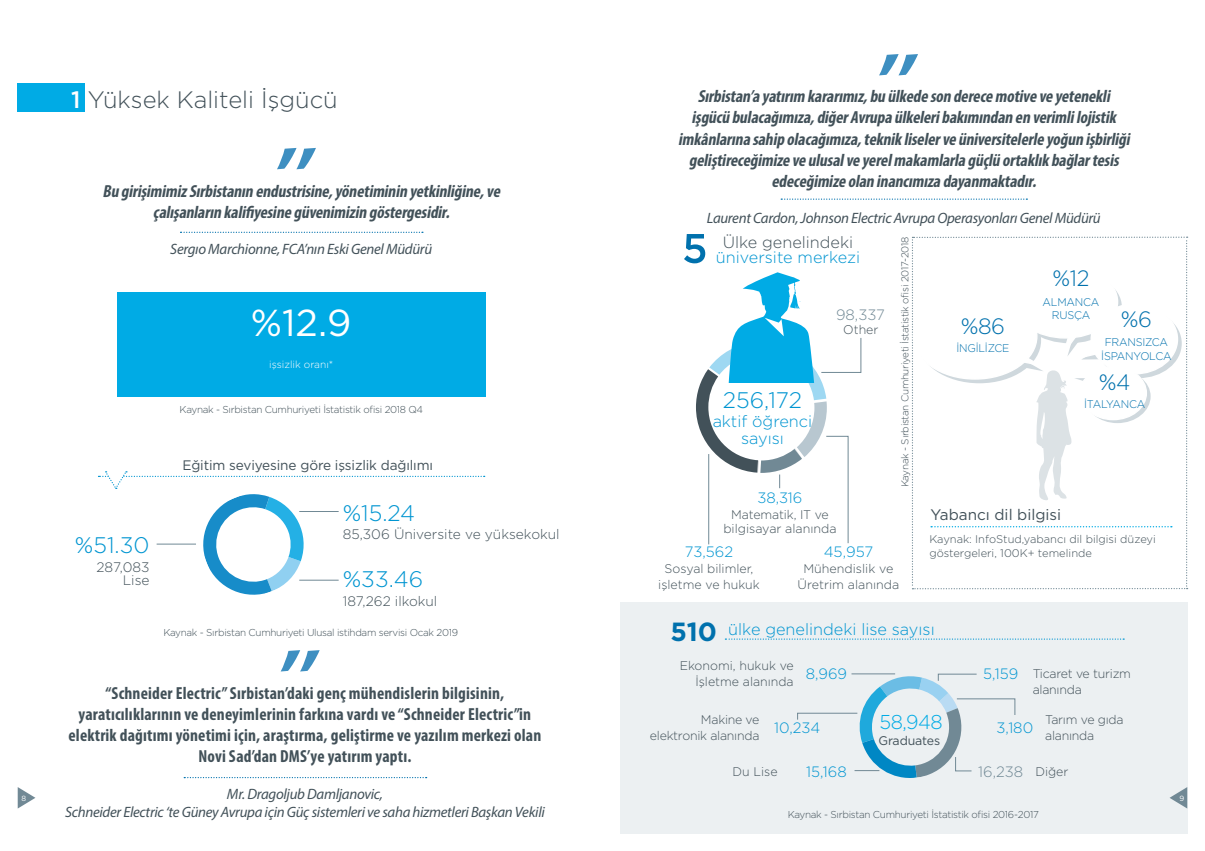
<style>
.page{position:relative;width:1205px;height:851px;background:#fff}
.page>*{position:absolute;margin:0;border:0;box-sizing:border-box;transform-origin:0 0}
.t1{font:87.5px "Myriad Pro";color:#3e8fc1;scale:1.5 1}
.t2{font:37.5px "Gotham";color:#fff}
.t3{font:700 26.25px "Gotham";color:#0071ad}
.t4{font:300 23.75px "Gotham";color:#425159}
.t5{font:300 22.5px "Gotham";color:#0095d1}
.t6{font:300 22.25px "Gotham";color:#0071ad}
.t7{font:300 20px "Gotham";color:#00abe5}
.t8{font:italic 700 condensed 17.5px/21.2px "Myriad Pro";color:#425159;text-align:center}
.t9{font:700 condensed 17.5px/21px "Myriad Pro";letter-spacing:.01em;color:#425159;text-align:center}
.t10{font:300 16.25px/16.2px "Gotham";color:#0095d1;text-align:center}
.t11{font:300 16.25px "Gotham";color:#425159}
.t12{font:15.25px "Gotham";color:#425159}
.t13{font:italic 15px "Myriad Pro";letter-spacing:-.02em;color:#425159}
.t14{font:300 15px "Gotham";color:#0095d1}
.t15{font:300 15px "Gotham";color:#0095d1}
.t16{font:300 15px "Gotham";color:#718995}
.t17{font:300 15px "Gotham";color:#718995}
.t18{font:300 13.75px "Gotham";color:#425159}
.t19{font:13.75px "Gotham";letter-spacing:-.01em;color:#425159}
.t20{font:300 12.5px/16.2px "Gotham";color:#425159;text-align:center}
.t21{font:300 12.5px/16.2px "Gotham";letter-spacing:-.02em;color:#425159;text-align:right}
.t22{font:12.5px "Gotham";letter-spacing:-.01em;color:#425159}
.t23{font:300 11.12px/13.9px "Gotham";color:#425159}
.t24{font:300 11.12px/13.9px "Gotham";letter-spacing:-.02em;color:#0071ad;text-align:center}
.t25{font:300 10.25px "Gotham";color:#fff}
.t26{font:300 10px "Gotham";letter-spacing:-.03em;color:#425159}
.t27{font:7.5px "Gotham";color:#fff}
.s1{font-weight:500;color:#fff}
</style>
<div class="page">
<svg style="left:18px;top:787px;width:17px;height:21px"></svg>
<div style="left:620px;top:602px;width:567px;height:231px;background:#ecf0f2"></div>
<svg style="left:912px;top:236px;width:275px;height:353px"></svg>
<svg style="left:684px;top:234px;width:21px;height:29px"></svg>
<svg style="left:781px;top:198px;width:246px;height:2px"></svg>
<svg style="left:725px;top:638px;width:399px;height:1px"></svg>
<hr style="left:708px;top:454px;width:1px;height:90px;background:#718995">
<svg style="left:797px;top:673px;width:218px;height:105px"></svg>
<svg style="left:1169px;top:787px;width:18px;height:21px"></svg>
<svg style="left:696px;top:272px;width:165px;height:271px"></svg>
<div style="left:18px;top:84px;width:67px;height:28px;background:#00abe5"></div>
<svg style="left:184px;top:777px;width:243px;height:1px"></svg>
<svg style="left:180px;top:232px;width:243px;height:1px"></svg>
<svg style="left:98px;top:471px;width:387px;height:124px"></svg>
<div style="left:117px;top:291px;width:369px;height:105px;background:#00abe5"></div>
<p class="t27" style="left:22px;top:793px;width:6px">8</p>
<p class="t4" style="left:71px;top:85px;width:268px"><span class="s1">1</span> Yüksek Kaliteli İşgücü</p>
<p class="t1" style="left:272px;top:124px;width:32px">”</p>
<p class="t8" style="left:103px;top:180px;width:403px">Bu girişimimizSırbistanın endustrisine,yönetiminin yetkinliğine,ve çalışanların kalifiyesinegüvenimizin göstergesidir.</p>
<p class="t13" style="left:170px;top:240px;width:263px">Sergıo Marchionne, FCA’nın Eski Genel Müdürü</p>
<p class="t2" style="left:251px;top:299px;width:102px">%12.9</p>
<p class="t25" style="left:269px;top:358px;width:66px">işsizlik oranı*</p>
<p class="t26" style="left:180px;top:403px;width:245px">Kaynak - Sırbistan Cumhuriyeti İstatistik ofisi 2018 Q4</p>
<p class="t5" style="left:75px;top:530px;width:76px">%51.30</p>
<p class="t18" style="left:96px;top:558px;width:55px">287,083</p>
<p class="t18" style="left:123px;top:571px;width:28px">Lise</p>
<p class="t19" style="left:182px;top:456px;width:252px">Eğitim seviyesine göre işsizlik dağılımı</p>
<p class="t5" style="left:343px;top:498px;width:74px">%15.24</p>
<p class="t18" style="left:343px;top:525px;width:218px">85,306 Üniversite ve yüksekokul</p>
<p class="t5" style="left:343px;top:565px;width:82px">%33.46</p>
<p class="t18" style="left:343px;top:592px;width:96px">187,262 ilkokul</p>
<p class="t26" style="left:163px;top:625px;width:296px">Kaynak - Sırbistan Cumhuriyeti Ulusal istihdam servisi Ocak 2019</p>
<p class="t1" style="left:276px;top:626px;width:32px">”</p>
<p class="t9" style="left:68px;top:682px;width:474px">“Schneider Electric” Sırbistan’daki genç mühendislerin bilgisinin, yaratıcılıklarının ve deneyimlerinin farkına vardı ve “Schneider Electric”in elektrik dağıtımı yönetimi için, araştırma, geliştirme ve yazılım merkezi olan Novi Sad’dan DMS’ye yatırım yaptı.</p>
<p class="t13" style="left:227px;top:784px;width:157px">Mr. Dragoljub Damljanovic,</p>
<p class="t13" style="left:65px;top:802px;width:481px">Schneider Electric ‘te Güney Avrupa için Güç sistemleri ve saha hizmetleri Başkan Vekili</p>
<p class="t1" style="left:874px;top:31px;width:32px">”</p>
<p class="t8" style="left:678px;top:85px;width:457px">Sırbistan’ayatırım kararımız,bu ülkedeson derecemotiveveyetenekli işgücü bulacağımıza,diğerAvrupaülkeleribakımından en verimlilojistik imkânlarınasahip olacağımıza,teknikliselerveüniversitelerleyoğun işbirliği geliştireceğimizeveulusalveyerelmakamlarlagüçlü ortaklıkbağlartesis edeceğimizeolan inancımızadayanmaktadır.</p>
<p class="t13" style="left:707px;top:209px;width:395px">Laurent Cardon, Johnson Electric Avrupa Operasyonları Genel Müdürü</p>
<p class="t11" style="left:723px;top:231px;width:132px">Ülke genelindeki</p>
<p class="t10" style="left:716px;top:248px;width:146px">üniversite merkezi</p>
<p class="t17" style="left:836px;top:305px;width:50px">98,337</p>
<p class="t20" style="left:843px;top:320px;width:37px">Other</p>
<p class="t5" style="left:723px;top:385px;width:81px">256,172</p>
<p class="t10" style="left:713px;top:413px;width:101px">aktif öğrenci sayısı</p>
<p class="t14" style="left:757px;top:487px;width:46px">38,316</p>
<p class="t20" style="left:731px;top:506px;width:99px">Matematik, IT ve</p>
<p class="t20" style="left:723px;top:519px;width:115px">bilgisayar alanında</p>
<p class="t26" style="left:899px;top:487px;width:252px;rotate:-90deg">Kaynak - Sırbistan Cumhuriyeti İstatistik ofisi 2017-2018</p>
<p class="t14" style="left:685px;top:542px;width:50px">73,562</p>
<p class="t20" style="left:664px;top:560px;width:90px">Sosyal bilimler,</p>
<p class="t20" style="left:658px;top:576px;width:103px">işletme ve hukuk</p>
<p class="t14" style="left:823px;top:542px;width:51px">45,957</p>
<p class="t20" style="left:797px;top:560px;width:103px">Mühendislik ve<br>Üretrim alanında</p>
<p class="t6" style="left:961px;top:312px;width:46px">%86</p>
<p class="t24" style="left:956px;top:340px;width:54px">İNGİLİZCE</p>
<p class="t6" style="left:1052px;top:264px;width:38px">%12</p>
<p class="t24" style="left:1042px;top:294px;width:58px">ALMANCA</p>
<p class="t24" style="left:1052px;top:308px;width:40px">RUSÇA</p>
<p class="t6" style="left:1121px;top:305px;width:33px">%6</p>
<p class="t24" style="left:1101px;top:335px;width:72px">FRANSIZCA<br>İSPANYOLCA</p>
<p class="t6" style="left:1099px;top:368px;width:33px">%4</p>
<p class="t24" style="left:1084px;top:397px;width:63px">İTALYANCA</p>
<p class="t12" style="left:930px;top:505px;width:132px">Yabancı dil bilgisi</p>
<p class="t23" style="left:929px;top:531px;width:228px">Kaynak: InfoStud,yabancı dil bilgisi düzeyi göstergeleri, 100K+ temelinde</p>
<p class="t3" style="left:670px;top:613px;width:48px">510</p>
<p class="t10" style="left:728px;top:621px;width:208px">ülke genelindeki lise sayısı</p>
<p class="t20" style="left:680px;top:657px;width:116px;text-align:right">Ekonomi, hukuk ve<br>İşletme alanında</p>
<p class="t14" style="left:806px;top:664px;width:43px">8,969</p>
<p class="t21" style="left:650px;top:710px;width:111px">Makine ve elektronik alanında</p>
<p class="t14" style="left:774px;top:718px;width:48px">10,234</p>
<p class="t14" style="left:806px;top:761px;width:42px">15,168</p>
<p class="t20" style="left:732px;top:762px;width:47px">Du Lise</p>
<p class="t7" style="left:879px;top:708px;width:65px">58,948</p>
<p class="t22" style="left:878px;top:732px;width:63px">Graduates</p>
<p class="t15" style="left:983px;top:664px;width:37px">5,159</p>
<p class="t21" style="left:1032px;top:665px;width:100px">Ticaret ve turizm</p>
<p class="t21" style="left:1032px;top:681px;width:51px">alanında</p>
<p class="t21" style="left:1045px;top:710px;width:80px;text-align:left">Tarım ve gıda alanında</p>
<p class="t15" style="left:996px;top:718px;width:38px">3,180</p>
<p class="t16" style="left:978px;top:761px;width:47px">16,238</p>
<p class="t20" style="left:1035px;top:762px;width:35px">Diğer</p>
<p class="t26" style="left:788px;top:808px;width:253px">Kaynak - Sırbistan Cumhuriyeti İstatistik ofisi 2016-2017</p>
<p class="t27" style="left:1179px;top:793px;width:6px">9</p>
</div>
